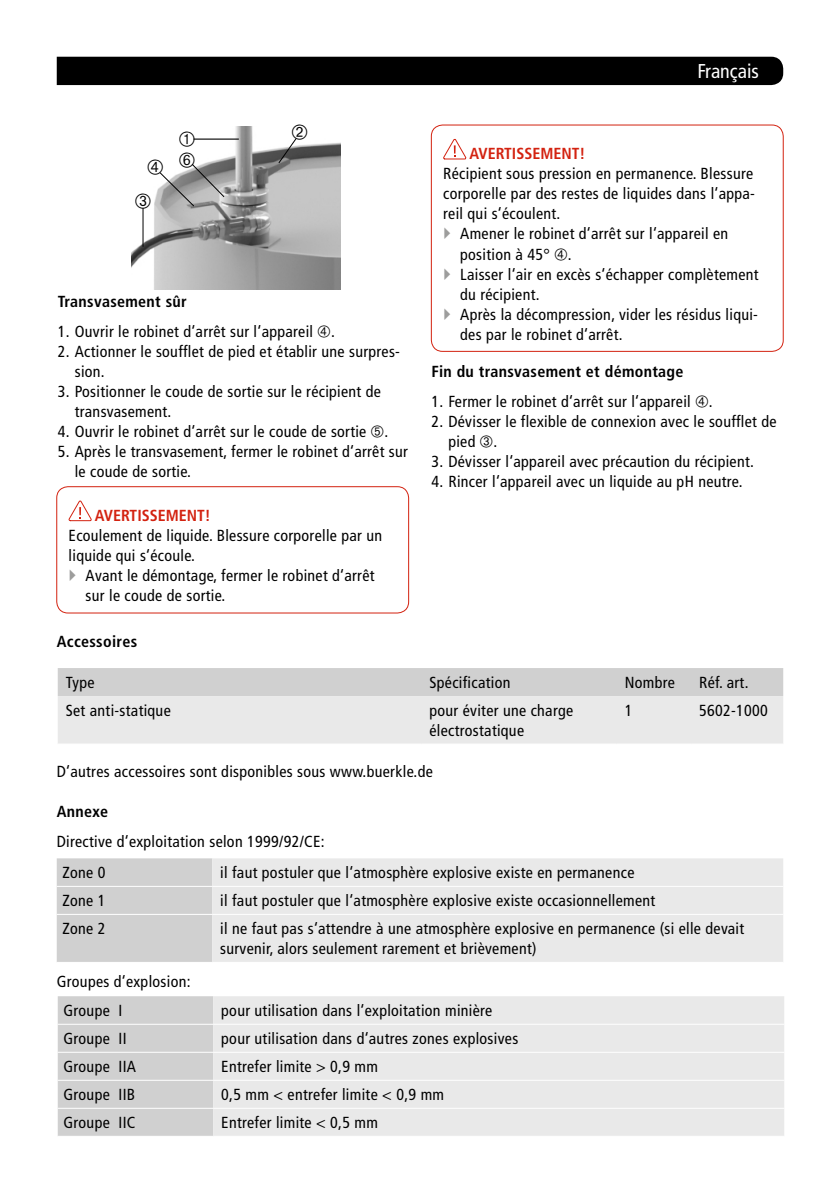
<style>
.page{position:relative;width:840px;height:1191px;background:#fff}
.page>*{position:absolute;margin:0;border:0;box-sizing:border-box;transform-origin:0 0}
.t1{font:condensed 20px "Frutiger";color:#fff}
.t2{font:condensed 16px/20px "Frutiger";letter-spacing:.02em;color:#000}
.t3{font:700 condensed 16px "Frutiger";letter-spacing:.02em;color:#000}
.t4{font:700 condensed 16px "Frutiger";color:#d32210}
</style>
<div class="page">
<div style="left:57px;top:57px;width:725px;height:28px;background:#000"></div>
<svg style="left:443px;top:139px;width:23px;height:20px"></svg>
<div style="left:430px;top:124px;width:353px;height:228px;border:1px solid #d32210;border-radius:11px"></div>
<svg style="left:69px;top:501px;width:23px;height:20px"></svg>
<div style="left:56px;top:486px;width:353px;height:127px;border:1px solid #d32210;border-radius:11px"></div>
<svg style="left:58px;top:668px;width:724px;height:75px;background:#dfdfdf"></svg>
<div style="left:57px;top:858px;width:155px;height:104px;background:#d0d0d0"></div>
<div style="left:212px;top:858px;width:570px;height:104px;background:#e9e9e9"></div>
<hr style="left:57px;top:886px;width:155px;height:1px;background:#fff">
<hr style="left:212px;top:886px;width:570px;height:1px;background:#fff">
<hr style="left:57px;top:914px;width:155px;height:1px;background:#fff">
<hr style="left:212px;top:914px;width:570px;height:1px;background:#fff">
<div style="left:58px;top:996px;width:155px;height:139px;background:#d0d0d0"></div>
<div style="left:213px;top:996px;width:570px;height:139px;background:#e9e9e9"></div>
<hr style="left:58px;top:1023px;width:155px;height:1px;background:#fff">
<hr style="left:213px;top:1023px;width:570px;height:1px;background:#fff">
<hr style="left:58px;top:1051px;width:155px;height:1px;background:#fff">
<hr style="left:213px;top:1051px;width:570px;height:1px;background:#fff">
<hr style="left:58px;top:1079px;width:155px;height:1px;background:#fff">
<hr style="left:213px;top:1079px;width:570px;height:1px;background:#fff">
<hr style="left:58px;top:1107px;width:155px;height:1px;background:#fff">
<hr style="left:213px;top:1107px;width:570px;height:1px;background:#fff">
<img style="left:132px;top:126px;width:208px;height:163px">
<hr style="left:193px;top:138px;width:46px;height:2px;background:#000">
<hr style="left:142px;top:208px;width:1px;height:39px;background:#000">
<svg style="left:277px;top:126px;width:30px;height:38px"></svg>
<svg style="left:135px;top:132px;width:90px;height:77px"></svg>
<p class="t1" style="left:697px;top:60px;width:63px">Français</p>
<p class="t3" style="left:58px;top:292px;width:130px">Transvasement sûr</p>
<p class="t2" style="left:58px;top:321px;width:278px">1. Ouvrir le robinet d‘arrêt sur l‘appareil .</p>
<p class="t2" style="left:75px;top:341px;width:326px;text-indent:-17px">2. Actionner le soufflet de pied et établir une surpres&shy;sion.</p>
<p class="t2" style="left:75px;top:381px;width:307px;text-indent:-17px">3. Positionner le coude de sortie sur le récipient de transvasement.</p>
<p class="t2" style="left:58px;top:421px;width:332px">4. Ouvrir le robinet d‘arrêt sur le coude de sortie .</p>
<p class="t2" style="left:75px;top:441px;width:334px;text-indent:-17px">5. Après le transvasement, fermer le robinet d‘arrêt sur le coude de sortie.</p>
<p class="t4" style="left:95px;top:506px;width:117px">AVERTISSEMENT!</p>
<p class="t2" style="left:69px;top:526px;width:315px">Ecoulement de liquide. Blessure corporelle par un liquide qui s‘écoule.</p>
<p class="t2" style="left:86px;top:566px;width:290px">Avant le démontage, fermer le robinet d‘arrêt sur le coude de sortie.</p>
<p class="t3" style="left:57px;top:632px;width:82px">Accessoires</p>
<p class="t4" style="left:469px;top:144px;width:117px">AVERTISSEMENT!</p>
<p class="t2" style="left:443px;top:164px;width:311px">Récipient sous pression en permanence. Blessure</p>
<p class="t2" style="left:443px;top:184px;width:313px">corporelle par des restes de liquides dans l‘appa-</p>
<p class="t2" style="left:443px;top:204px;width:119px">reil qui s‘écoulent.</p>
<p class="t2" style="left:460px;top:224px;width:269px">Amener le robinet d‘arrêt sur l‘appareil en</p>
<p class="t2" style="left:460px;top:244px;width:113px">position à 45° .</p>
<p class="t2" style="left:460px;top:264px;width:300px">Laisser l‘air en excès s‘échapper complètement</p>
<p class="t2" style="left:460px;top:284px;width:81px">du récipient.</p>
<p class="t2" style="left:460px;top:304px;width:299px">Après la décompression, vider les résidus liqui-</p>
<p class="t2" style="left:460px;top:324px;width:164px">des par le robinet d‘arrêt.</p>
<p class="t3" style="left:431px;top:362px;width:253px">Fin du transvasement et démontage</p>
<p class="t2" style="left:431px;top:391px;width:283px">1. Fermer le robinet d‘arrêt sur l‘appareil .</p>
<p class="t2" style="left:448px;top:411px;width:329px;text-indent:-17px">2. Dévisser le flexible de connexion avec le soufflet de pied .</p>
<p class="t2" style="left:431px;top:451px;width:324px">3. Dévisser l‘appareil avec précaution du récipient.</p>
<p class="t2" style="left:431px;top:471px;width:312px">4. Rincer l‘appareil avec un liquide au pH neutre.</p>
<p class="t2" style="left:66px;top:672px;width:30px">Type</p>
<p class="t2" style="left:429px;top:672px;width:82px">Spécification</p>
<p class="t2" style="left:624px;top:672px;width:52px">Nombre</p>
<p class="t2" style="left:698px;top:672px;width:51px">Réf. art.</p>
<p class="t2" style="left:66px;top:700px;width:106px">Set anti-statique</p>
<p class="t2" style="left:429px;top:700px;width:145px">pour éviter une charge électrostatique</p>
<p class="t2" style="left:624px;top:700px;width:9px">1</p>
<p class="t2" style="left:698px;top:700px;width:70px">5602-1000</p>
<p class="t2" style="left:57px;top:761px;width:377px">D‘autres accessoires sont disponibles sous www.buerkle.de</p>
<p class="t3" style="left:57px;top:802px;width:53px">Annexe</p>
<p class="t2" style="left:57px;top:831px;width:269px">Directive d‘exploitation selon 1999/92/CE:</p>
<p class="t2" style="left:62px;top:863px;width:45px">Zone 0</p>
<p class="t2" style="left:220px;top:863px;width:415px">il faut postuler que l‘atmosphère explosive existe en permanence</p>
<p class="t2" style="left:62px;top:891px;width:45px">Zone 1</p>
<p class="t2" style="left:220px;top:891px;width:436px">il faut postuler que l‘atmosphère explosive existe occasionnellement</p>
<p class="t2" style="left:62px;top:919px;width:45px">Zone 2</p>
<p class="t2" style="left:220px;top:919px;width:525px">il ne faut pas s‘attendre à une atmosphère explosive en permanence (si elle devait survenir, alors seulement rarement et brièvement)</p>
<p class="t2" style="left:57px;top:971px;width:135px">Groupes d‘explosion:</p>
<p class="t2" style="left:63px;top:1000px;width:60px">Groupe I</p>
<p class="t2" style="left:221px;top:1000px;width:272px">pour utilisation dans l‘exploitation minière</p>
<p class="t2" style="left:63px;top:1028px;width:65px">Groupe II</p>
<p class="t2" style="left:221px;top:1028px;width:298px">pour utilisation dans d‘autres zones explosives</p>
<p class="t2" style="left:63px;top:1056px;width:74px">Groupe IIA</p>
<p class="t2" style="left:221px;top:1056px;width:158px">Entrefer limite &gt; 0,9 mm</p>
<p class="t2" style="left:63px;top:1084px;width:73px">Groupe IIB</p>
<p class="t2" style="left:221px;top:1084px;width:224px">0,5 mm &lt; entrefer limite &lt; 0,9 mm</p>
<p class="t2" style="left:63px;top:1112px;width:73px">Groupe IIC</p>
<p class="t2" style="left:221px;top:1112px;width:158px">Entrefer limite &lt; 0,5 mm</p>
</div>
